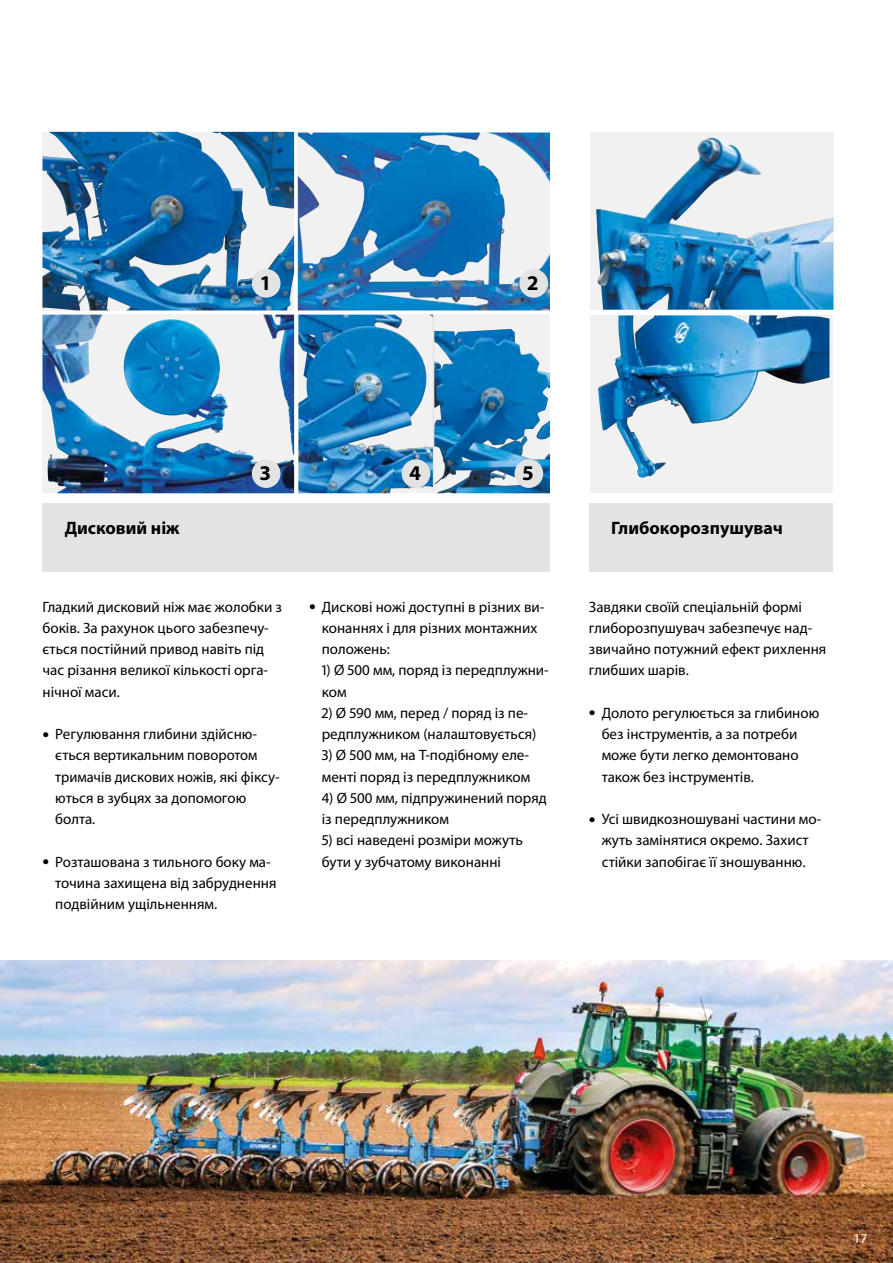
<style>
.page{position:relative;width:893px;height:1263px;background:#fff}
.page>*{position:absolute;margin:0;border:0;box-sizing:border-box;transform-origin:0 0}
.t1{font:700 21px "Myriad Pro";color:#000}
.t2{font:700 18px "Myriad Pro";color:#000}
.t3{font:15px/21.3px "Myriad Pro";color:#000}
.t4{font:13.5px "Myriad Pro";color:#fff}
.s1{font-size:24px}
</style>
<div class="page">
<img style="left:0;top:960px;width:893px;height:303px">
<div style="left:590px;top:133px;width:243px;height:177px;background:#f1f1f1"></div>
<img style="left:596px;top:137px;width:237px;height:173px">
<div style="left:590px;top:315px;width:242px;height:177px;background:#f1f1f1"></div>
<img style="left:598px;top:315px;width:231px;height:163px">
<img style="left:43px;top:132px;width:251px;height:178px">
<svg style="left:43px;top:482px;width:251px;height:11px;background:#2c5087"></svg>
<img style="left:43px;top:315px;width:251px;height:167px">
<img style="left:298px;top:133px;width:252px;height:177px">
<img style="left:298px;top:315px;width:135px;height:178px">
<svg style="left:434px;top:315px;width:116px;height:178px"></svg>
<img style="left:434px;top:329px;width:77px;height:164px">
<div style="left:252px;top:269px;width:29px;height:29px;background:#e3e3e3;border-radius:50%"></div>
<hr style="left:433px;top:315px;width:1px;height:178px;background:#e3e3e3">
<div style="left:519px;top:269px;width:29px;height:29px;background:#e3e3e3;border-radius:50%"></div>
<div style="left:252px;top:459px;width:29px;height:29px;background:#e3e3e3;border-radius:50%"></div>
<div style="left:402px;top:459px;width:28px;height:29px;background:#e3e3e3;border-radius:50%"></div>
<div style="left:514px;top:459px;width:29px;height:29px;background:#e3e3e3;border-radius:50%"></div>
<div style="left:589px;top:504px;width:243px;height:68px;background:#e3e3e3"></div>
<div style="left:43px;top:504px;width:507px;height:68px;background:#e3e3e3"></div>
<h1 class="t1" style="left:261px;top:269px;width:10px">1</h1>
<h1 class="t1" style="left:528px;top:269px;width:12px">2</h1>
<p class="t2" style="left:65px;top:517px;width:116px">Дисковий ніж</p>
<h1 class="t1" style="left:260px;top:459px;width:12px">3</h1>
<h1 class="t1" style="left:409px;top:459px;width:13px">4</h1>
<h1 class="t1" style="left:523px;top:459px;width:12px">5</h1>
<p class="t3" style="left:43px;top:596px;width:241px">Гладкий дисковий ніж має жолобки з боків. За рахунок цього забезпечу&shy;ється постійний привод навіть під час різання великої кількості орга&shy;нічної маси.</p>
<p class="t3" style="left:55px;top:723px;width:226px;text-indent:-13px"><span class="s1">•</span> Регулювання глибини здійсню&shy;ється вертикальним поворотом тримачів дискових ножів, які фіксу&shy;ються в зубцях за допомогою болта.</p>
<p class="t3" style="left:55px;top:851px;width:223px;text-indent:-13px"><span class="s1">•</span> Розташована з тильного боку ма&shy;точина захищена від забруднення подвійним ущільненням.</p>
<p class="t3" style="left:322px;top:596px;width:224px;text-indent:-13px"><span class="s1">•</span> Дискові ножі доступні в різних ви&shy;конаннях і для різних монтажних положень:</p>
<p class="t3" style="left:322px;top:659px;width:229px">1) Ø 500 мм, поряд із передплужни&shy;ком</p>
<p class="t3" style="left:322px;top:702px;width:216px">2) Ø 590 мм, перед / поряд із пе&shy;редплужником (налаштовується)</p>
<p class="t3" style="left:322px;top:744px;width:210px">3) Ø 500 мм, на Т-подібному еле&shy;менті поряд із передплужником</p>
<p class="t3" style="left:322px;top:787px;width:226px">4) Ø 500 мм, підпружинений поряд із передплужником</p>
<p class="t3" style="left:322px;top:829px;width:203px">5) всі наведені розміри можуть бути у зубчатому виконанні</p>
<p class="t2" style="left:611px;top:517px;width:173px">Глибокорозпушувач</p>
<p class="t3" style="left:589px;top:596px;width:239px">Завдяки своїй спеціальній формі глиборозпушувач забезпечує над&shy;звичайно потужний ефект рихлення глибших шарів.</p>
<p class="t3" style="left:602px;top:702px;width:219px;text-indent:-13px"><span class="s1">•</span> Долото регулюється за глибиною без інструментів, а за потреби може бути легко демонтовано також без інструментів.</p>
<p class="t3" style="left:589px;top:808px;width:234px;text-align:center"><span class="s1">•</span> Усі швидкозношувані частини мо&shy;жуть замінятися окремо. Захист стійки запобігає її зношуванню.</p>
<p class="t4" style="left:854px;top:1230px;width:15px">17</p>
</div>
